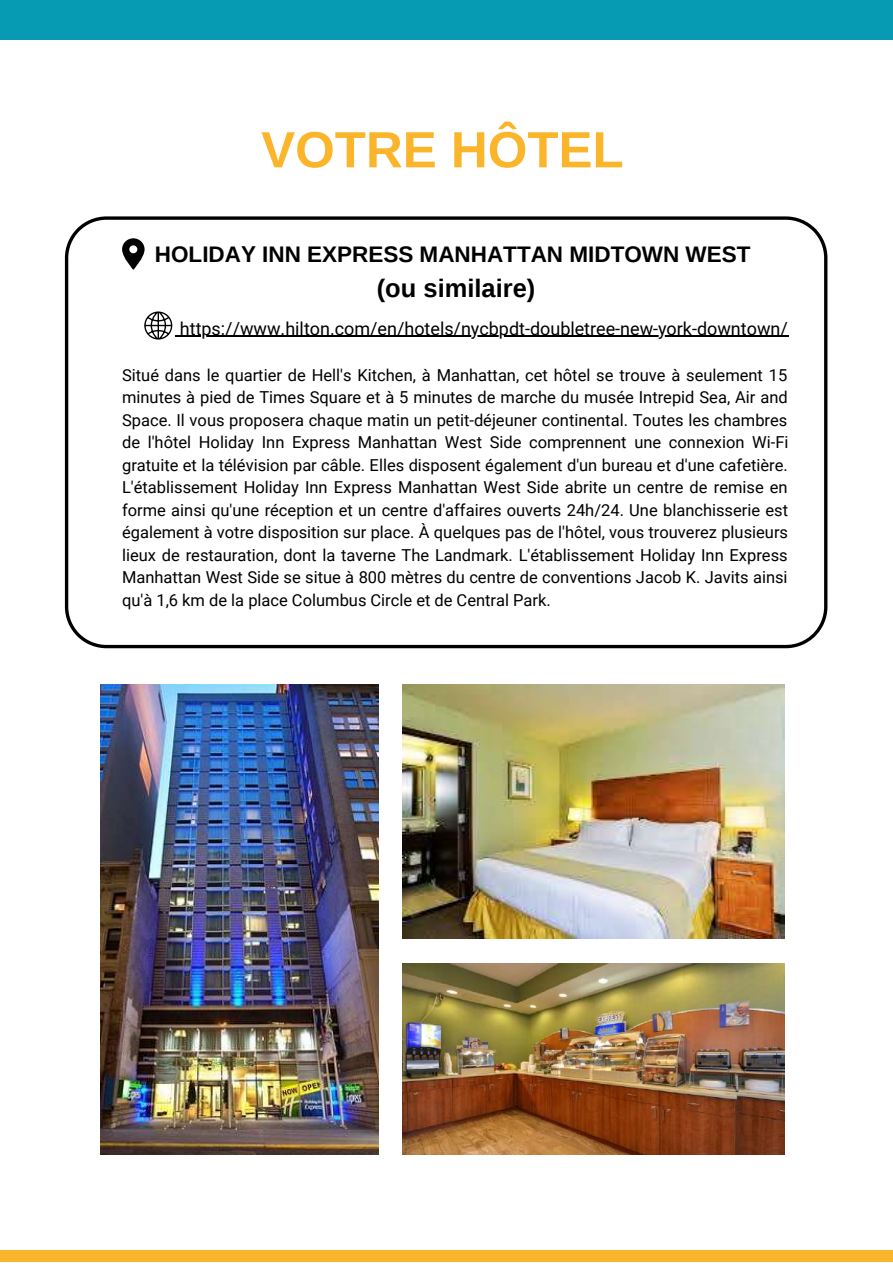
<style>
.page{position:relative;width:893px;height:1264px;background:#fff}
.page>*{position:absolute;margin:0;border:0;box-sizing:border-box;transform-origin:0 0}
.t1{font:700 51px "Liberation Sans";color:#fbb52a}
.t2{font:700 25.5px "Liberation Sans";color:#000}
.t3{font:700 22.5px "Liberation Sans";color:#000}
.t4{font:18px "Roboto";color:#000}
.t5{font:16.5px/22.5px "Roboto";color:#000;text-align:justify}
</style>
<div class="page">
<div style="left:0;top:0;width:892px;height:40px;background:#069bb3"></div>
<div style="left:0;top:1250px;width:892px;height:11px;background:#fbb52a"></div>
<svg style="left:65px;top:216px;width:762px;height:432px"></svg>
<hr style="left:180px;top:335px;width:608px;height:2px;background:#000">
<svg style="left:122px;top:238px;width:22px;height:32px"></svg>
<svg style="left:144px;top:311px;width:36px;height:28px"></svg>
<img style="left:100px;top:684px;width:278px;height:470px">
<img style="left:403px;top:684px;width:381px;height:254px">
<img style="left:403px;top:963px;width:381px;height:191px">
<h1 class="t1" style="left:261px;top:121px;width:364px">VOTRE HÔTEL</h1>
<h3 class="t3" style="left:155px;top:242px;width:597px">HOLIDAY INN EXPRESS MANHATTAN MIDTOWN WEST</h3>
<h2 class="t2" style="left:377px;top:274px;width:160px">(ou similaire)</h2>
<p class="t4" style="left:180px;top:318px;width:609px">https://www.hilton.com/en/hotels/nycbpdt-doubletree-new-york-downtown/</p>
<p class="t5" style="left:122px;top:364px;width:667px">Situé dans le quartier de Hell's Kitchen, à Manhattan, cet hôtel se trouve à seulement 15 minutes à pied de Times Square et à 5 minutes de marche du musée Intrepid Sea, Air and Space. Il vous proposera chaque matin un petit-déjeuner continental. Toutes les chambres de l'hôtel Holiday Inn Express Manhattan West Side comprennent une connexion Wi-Fi gratuite et la télévision par câble. Elles disposent également d'un bureau et d'une cafetière.<br>L'établissement Holiday Inn Express Manhattan West Side abrite un centre de remise en forme ainsi qu'une réception et un centre d'affaires ouverts 24h/24. Une blanchisserie est également à votre disposition sur place. À quelques pas de l'hôtel, vous trouverez plusieurs lieux de restauration, dont la taverne The Landmark. L'établissement Holiday Inn Express Manhattan West Side se situe à 800 mètres du centre de conventions Jacob K. Javits ainsi qu'à 1,6 km de la place Columbus Circle et de Central Park.</p>
</div>
